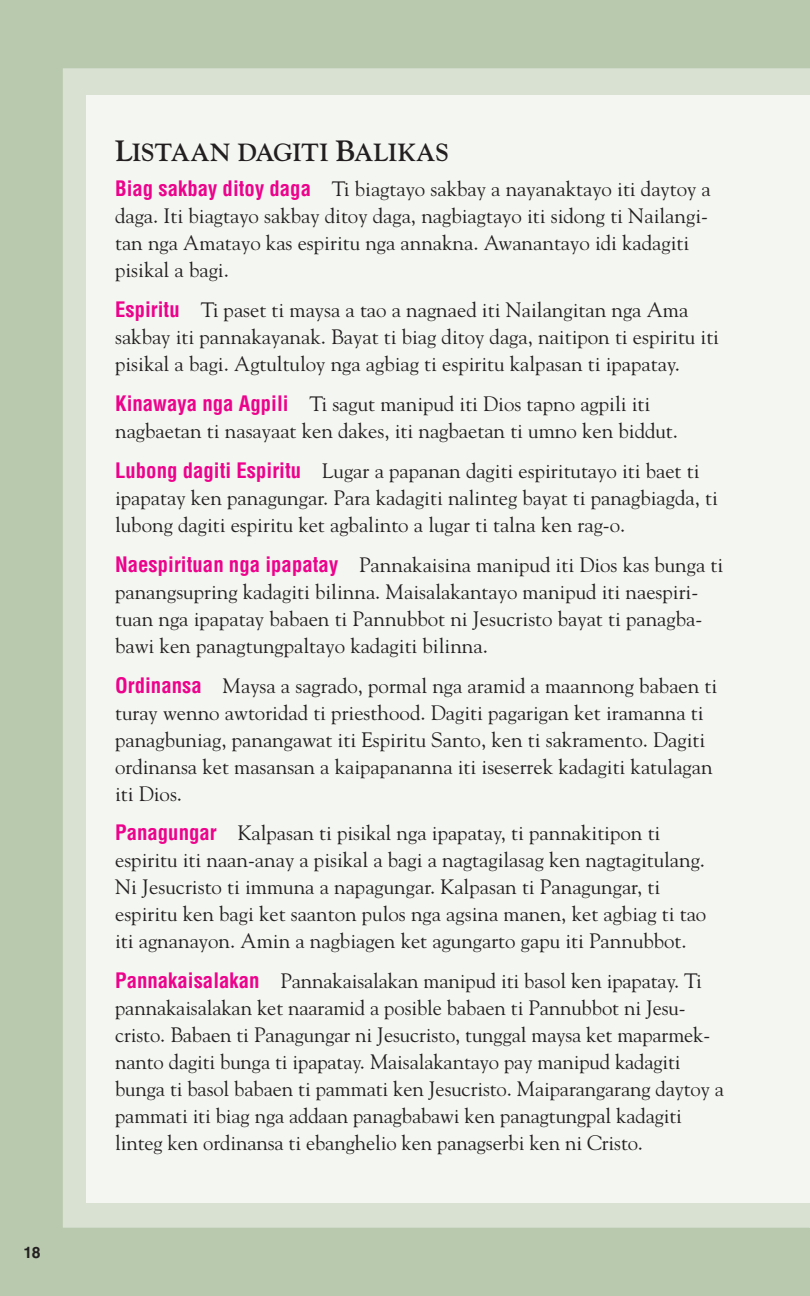
<style>
.page{position:relative;width:810px;height:1296px;background:#b9c9ae}
.page>*{position:absolute;margin:0;border:0;box-sizing:border-box;transform-origin:0 0}
.t1{font:700 24.75px "Goudy Oldstylelds Lat";letter-spacing:-.01em;color:#231f20}
.t2{font:20.7px/27px "Goudy Oldstylelds Lat";color:#231f20}
.t3{font:700 15.75px "Helveticalds Lat";color:#231f20}
.s1{font-size:29.25px}
.s2{font-family:"Helveticalds Lat";font-weight:700;font-stretch:condensed;color:#ed028c}
</style>
<div class="page">
<div style="left:63px;top:68px;width:747px;height:1160px;background:#d8e1d2"></div>
<svg style="left:809px;top:1202px;width:1px;height:26px"></svg>
<div style="left:86px;top:95px;width:724px;height:1107px;background:#f3f6f1"></div>
<p class="t3" style="left:24px;top:1239px;width:18px">18</p>
<p class="t1" style="left:115px;top:132px;width:335px"><span class="s1">L</span>ISTAA N DAGITI <span class="s1">B</span>ALIKAS</p>
<p class="t2" style="left:115px;top:173px;width:597px"><span class="s2">Biag sakbay ditoy daga</span> Ti biagtayo sakbay a nayanaktayo iti daytoy a daga. Iti biagtayo sakbay ditoy daga, nagbiagtayo iti sidong ti Nailangi&shy;tan nga Amatayo kas espiritu nga annakna. Awanantayo idi kadagiti pisikal a bagi.</p>
<p class="t2" style="left:115px;top:294px;width:605px"><span class="s2">Espiritu</span> Ti paset ti maysa a tao a nagnaed iti Nailangitan nga Ama sakbay iti pannakayanak. Bayat ti biag ditoy daga, naitipon ti espiritu iti pisikal a bagi. Agtultuloy nga agbiag ti espiritu kalpasan ti ipapatay.</p>
<p class="t2" style="left:115px;top:388px;width:564px"><span class="s2">Kinawaya nga Agpili</span> Ti sagut manipud iti Dios tapno agpili iti nagbaetan ti nasayaat ken dakes, iti nagbaetan ti umno ken biddut.</p>
<p class="t2" style="left:115px;top:455px;width:604px"><span class="s2">Lubong dagiti Espiritu</span> Lugar a papanan dagiti espiritutayo iti baet ti ipapatay ken panagungar. Para kadagiti nalinteg bayat ti panagbiagda, ti lubong dagiti espiritu ket agbalinto a lugar ti talna ken rag-o.</p>
<p class="t2" style="left:115px;top:549px;width:610px"><span class="s2">Naespirituan nga ipapatay</span> Pannakaisina manipud iti Dios kas bunga ti panangsupring kadagiti bilinna. Maisalakantayo manipud iti naespiri&shy;tuan nga ipapatay babaen ti Pannubbot ni Jesucristo bayat ti panagba&shy;bawi ken panagtungpaltayo kadagiti bilinna.</p>
<p class="t2" style="left:115px;top:670px;width:604px"><span class="s2">Ordinansa</span> Maysa a sagrado, pormal nga aramid a maannong babaen ti turay wenno awtoridad ti priesthood. Dagiti pagarigan ket iramanna ti panagbuniag, panangawat iti Espiritu Santo, ken ti sakramento. Dagiti ordinansa ket masansan a kaipapananna iti iseserrek kadagiti katulagan iti Dios.</p>
<p class="t2" style="left:115px;top:818px;width:593px"><span class="s2">Panagungar</span> Kalpasan ti pisikal nga ipapatay, ti pannakitipon ti espiritu iti naan-anay a pisikal a bagi a nagtagilasag ken nagtagitulang.<br>Ni Jesucristo ti immuna a napagungar. Kalpasan ti Panagungar, ti espiritu ken bagi ket saanton pulos nga agsina manen, ket agbiag ti tao iti agnanayon. Amin a nagbiagen ket agungarto gapu iti Pannubbot.</p>
<p class="t2" style="left:115px;top:966px;width:610px"><span class="s2">Pannakaisalakan</span> Pannakaisalakan manipud iti basol ken ipapatay. Ti pannakaisalakan ket naaramid a posible babaen ti Pannubbot ni Jesu&shy;cristo. Babaen ti Panagungar ni Jesucristo, tunggal maysa ket maparmek&shy;nanto dagiti bunga ti ipapatay. Maisalakantayo pay manipud kadagiti bunga ti basol babaen ti pammati ken Jesucristo. Maiparangarang daytoy a pammati iti biag nga addaan panagbabawi ken panagtungpal kadagiti linteg ken ordinansa ti ebanghelio ken panagserbi ken ni Cristo.</p>
</div>
